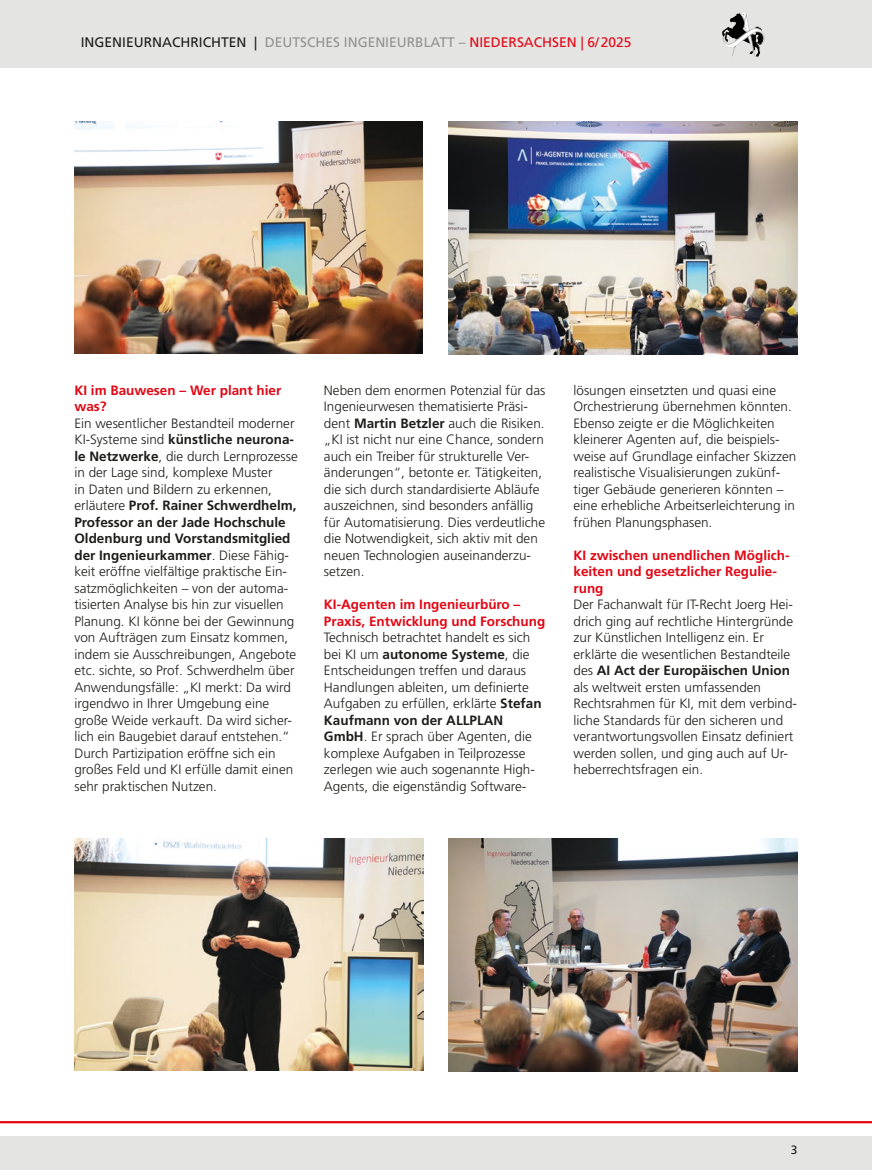
<style>
.page{position:relative;width:872px;height:1170px;background:#fff}
.page>*{position:absolute;margin:0;border:0;box-sizing:border-box;transform-origin:0 0}
.t1{font:13.8px "Frutiger LT Std";color:#939292}
.P_Fließtext{font:300 13.5px/16.5px "Frutiger LT Std";color:#1d1d1b}
.P_Fließtext_Abstand{font:300 13.5px/16.5px "Frutiger LT Std";color:#1d1d1b}
.P_Fließtext_Bold_Rot{font:700 13.5px/16.5px "Frutiger LT Std";color:#e30614}
.t2{font:12px "Frutiger LT Std";color:#1d1d1b}
.s1{color:#1d1d1b}
.s2{color:#e30614}
.s3{font-weight:700}
</style>
<div class="page">
<div style="left:0;top:1135px;width:872px;height:34px;background:#e4e4e3"></div>
<hr style="left:0;top:1120px;width:872px;height:3px;background:#e30614">
<div style="left:0;top:0;width:872px;height:68px;background:#e4e4e3"></div>
<img style="left:730px;top:12px;width:13px;height:10px">
<img style="left:74px;top:121px;width:348px;height:232px">
<img style="left:449px;top:121px;width:348px;height:233px">
<img style="left:74px;top:838px;width:349px;height:232px">
<img style="left:449px;top:838px;width:348px;height:233px">
<p class="t1" style="left:81px;top:34px;width:552px"><span class="s1">INGENIEURNACHRICHTEN |</span> DEUTSCHES INGENIEURBLATT – <span class="s2">NIEDERSACHSEN | 6/2025</span></p>
<p class="P_Fließtext_Bold_Rot" style="left:74px;top:382px;width:208px">KI im Bauwesen – Wer plant hier was?</p>
<p class="P_Fließtext" style="left:74px;top:415px;width:225px">Ein wesentlicher Bestandteil moderner KI-Systeme sind <span class="s3">künstliche neurona&shy;le Netzwerke</span>, die durch Lernprozesse in der Lage sind, komplexe Muster<br>in Daten und Bildern zu erkennen, erläutere <span class="s3">Prof. Rainer Schwerdhelm, Professor an der Jade Hochschule Oldenburg und Vorstandsmitglied der Ingenieurkammer</span>. Diese Fähig&shy;keit eröffne vielfältige praktische Ein&shy;satzmöglichkeiten – von der automa&shy;tisierten Analyse bis hin zur visuellen Planung. KI könne bei der Gewinnung von Aufträgen zum Einsatz kommen, indem sie Ausschreibungen, Angebote etc. sichte, so Prof. Schwerdhelm über Anwendungsfälle: „KI merkt: Da wird irgendwo in Ihrer Umgebung eine große Weide verkauft. Da wird sicher&shy;lich ein Baugebiet darauf entstehen.“ Durch Partizipation eröffne sich ein großes Feld und KI erfülle damit einen sehr praktischen Nutzen.</p>
<p class="P_Fließtext_Abstand" style="left:324px;top:382px;width:223px">Neben dem enormen Potenzial für das Ingenieurwesen thematisierte Präsi&shy;dent <span class="s3">Martin Betzler</span> auch die Risiken. „KI ist nicht nur eine Chance, sondern auch ein Treiber für strukturelle Ver&shy;änderungen“, betonte er. Tätigkeiten, die sich durch standardisierte Abläufe auszeichnen, sind besonders anfällig für Automatisierung. Dies verdeutliche die Notwendigkeit, sich aktiv mit den neuen Technologien auseinanderzu&shy;setzen.</p>
<p class="P_Fließtext_Bold_Rot" style="left:324px;top:596px;width:223px">KI-Agenten im Ingenieurbüro –<br>Praxis, Entwicklung und Forschung</p>
<p class="P_Fließtext" style="left:324px;top:629px;width:219px">Technisch betrachtet handelt es sich bei KI um <span class="s3">autonome Systeme</span>, die Entscheidungen treffen und daraus Handlungen ableiten, um definierte Aufgaben zu erfüllen, erklärte <span class="s3">Stefan Kaufmann von der ALLPLAN GmbH</span>. Er sprach über Agenten, die komplexe Aufgaben in Teilprozesse zerlegen wie auch sogenannte High-Agents, die eigenständig Software-</p>
<p class="P_Fließtext" style="left:573px;top:382px;width:224px">lösungen einsetzten und quasi eine Orchestrierung übernehmen könnten.<br>Ebenso zeigte er die Möglichkeiten kleinerer Agenten auf, die beispiels&shy;weise auf Grundlage einfacher Skizzen realistische Visualisierungen zukünf&shy;tiger Gebäude generieren könnten – eine erhebliche Arbeitserleichterung in frühen Planungsphasen.</p>
<p class="P_Fließtext_Bold_Rot" style="left:573px;top:547px;width:217px">KI zwischen unendlichen Möglich&shy;keiten und gesetzlicher Regulie&shy;rung</p>
<p class="P_Fließtext" style="left:573px;top:596px;width:225px">Der Fachanwalt für IT-Recht Joerg Hei&shy;drich ging auf rechtliche Hintergründe zur Künstlichen Intelligenz ein. Er erklärte die wesentlichen Bestandteile des <span class="s3">AI Act der Europäischen Union </span>als weltweit ersten umfassenden Rechtsrahmen für KI, mit dem verbind&shy;liche Standards für den sicheren und verantwortungsvollen Einsatz definiert werden sollen, und ging auch auf Ur&shy;heberrechtsfragen ein.</p>
<p class="t2" style="left:791px;top:1142px;width:8px">3</p>
</div>
